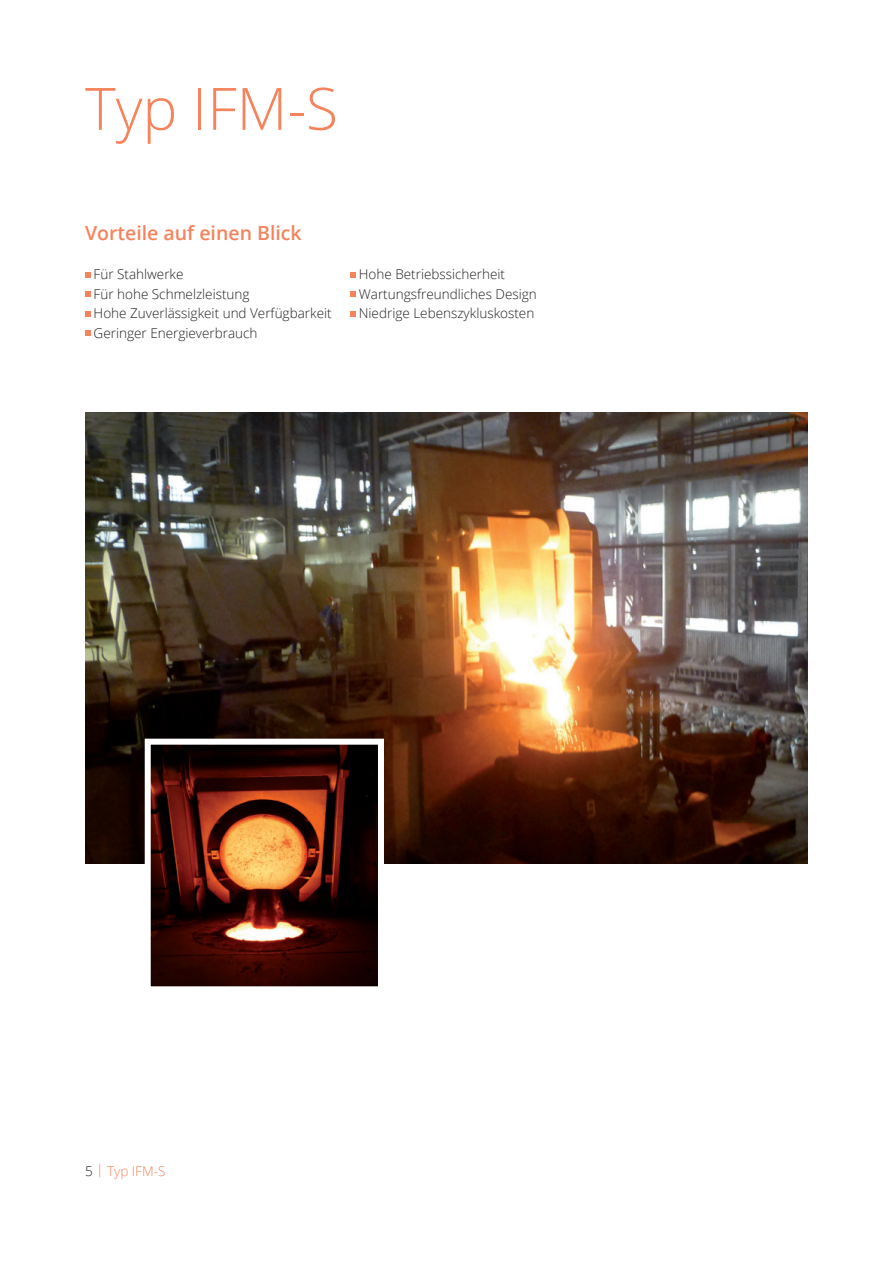
<style>
.page{position:relative;width:893px;height:1263px;background:#fff}
.page>*{position:absolute;margin:0;border:0;box-sizing:border-box;transform-origin:0 0}
.t1{font:300 58.5px "Open Sans";color:#f5835c}
.t2{font:600 19.5px "Open Sans";color:#f5835c}
.t3{font:300 13.5px/19.5px "Open Sans";color:#231f20}
.t4{font:300 13.5px "Open Sans";color:#f5835c}
.s1{color:#231f20}
</style>
<div class="page">
<svg style="left:85px;top:272px;width:5px;height:5px"></svg>
<svg style="left:85px;top:292px;width:5px;height:5px"></svg>
<svg style="left:85px;top:311px;width:5px;height:5px"></svg>
<svg style="left:85px;top:331px;width:5px;height:5px"></svg>
<svg style="left:350px;top:272px;width:5px;height:5px"></svg>
<svg style="left:350px;top:292px;width:5px;height:5px"></svg>
<svg style="left:350px;top:311px;width:5px;height:5px"></svg>
<img style="left:85px;top:412px;width:723px;height:451px">
<img style="left:152px;top:746px;width:225px;height:239px">
<div style="left:145px;top:739px;width:239px;height:253px;border:6px solid #fff"></div>
<h1 class="t1" style="left:85px;top:68px;width:254px">Typ IFM-S</h1>
<h2 class="t2" style="left:85px;top:220px;width:218px">Vorteile auf einen Blick</h2>
<p class="t3" style="left:94px;top:264px;width:239px">Für Stahlwerke<br>Für hohe Schmelzleistung<br>Hohe Zuverlässigkeit und Verfügbarkeit<br>Geringer Energieverbrauch</p>
<p class="t3" style="left:359px;top:264px;width:179px">Hohe Betriebssicherheit<br>Wartungsfreundliches Design<br>Niedrige Lebenszykluskosten</p>
<p class="t4" style="left:85px;top:1161px;width:82px"><span class="s1">5</span> | Typ IFM-S</p>
</div>
